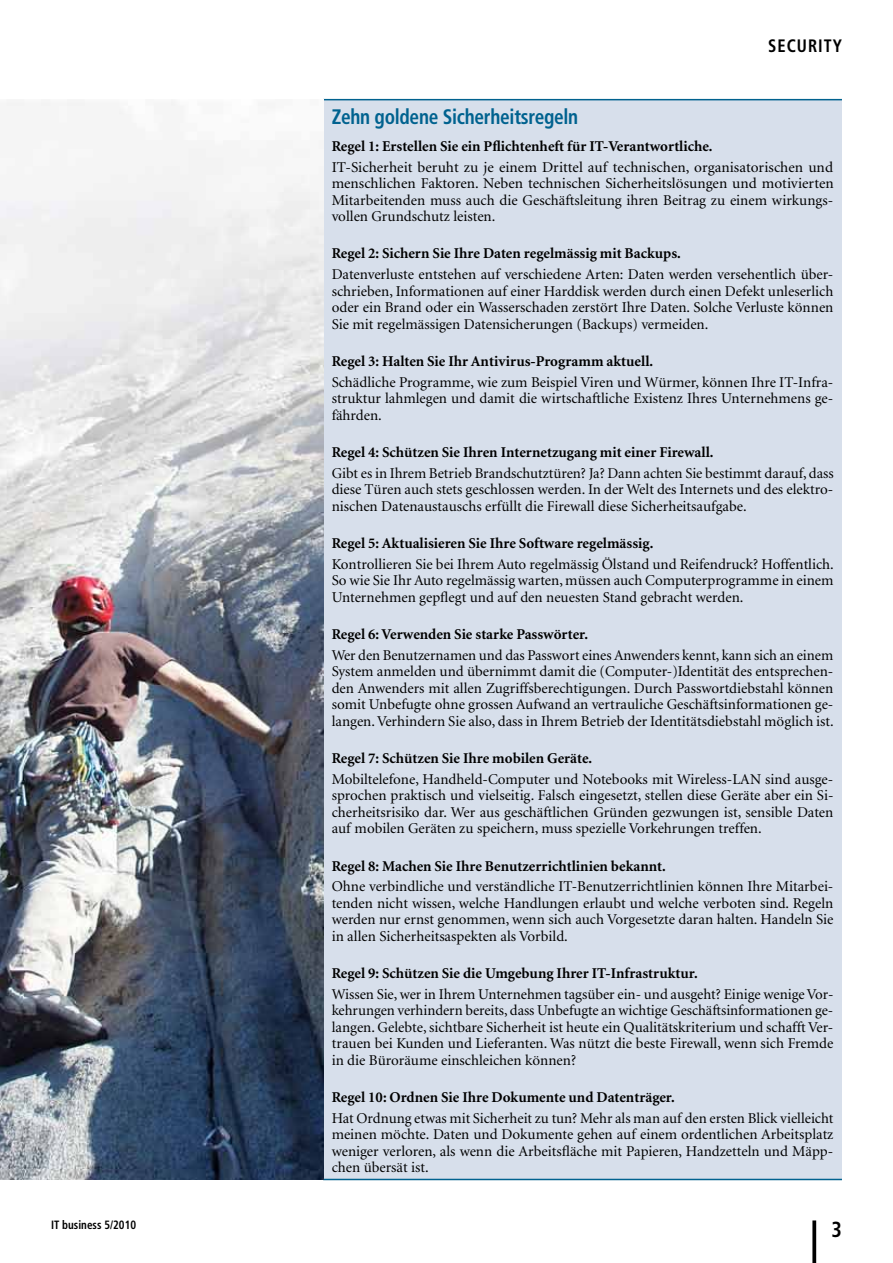
<style>
.page{position:relative;width:893px;height:1263px;background:#fff}
.page>*{position:absolute;margin:0;border:0;box-sizing:border-box;transform-origin:0 0}
.t1{font:700 condensed 21.75px "Frutiger";color:#000;scale:.92 1}
.t2{font:700 condensed 21px "Frutiger";letter-spacing:-.015em;color:#00628f;scale:.92 1}
.t3{font:700 condensed 18px "Frutiger";letter-spacing:.06em;color:#000;scale:.92 1}
.t4{font:15px/16.5px "Minion";color:#000;text-align:justify}
.t5{font:700 15px "Minion";color:#000}
.t6{font:700 condensed 12px "Frutiger";color:#000;scale:.92 1}
</style>
<div class="page">
<svg style="left:812px;top:1220px;width:4px;height:43px"></svg>
<div style="left:323px;top:100px;width:519px;height:1080px;background:#d7dfeb"></div>
<hr style="left:323px;top:99px;width:519px;height:1px;background:#00628f">
<hr style="left:323px;top:1179px;width:519px;height:1px;background:#00628f">
<img style="left:0;top:101px;width:323px;height:1079px">
<p class="t6" style="left:51px;top:1218px;width:94px">IT business 5/2010</p>
<p class="t3" style="left:768px;top:35px;width:82px">security</p>
<h2 class="t2" style="left:332px;top:104px;width:270px">Zehn goldene Sicherheitsregeln</h2>
<p class="t5" style="left:332px;top:138px;width:382px">Regel 1: Erstellen Sie ein Pflichtenheft für IT-Verantwortliche.</p>
<p class="t4" style="left:332px;top:159px;width:503px">IT-Sicherheit beruht zu je einem Drittel auf technischen, organisatorischen und menschlichen Faktoren. Neben technischen Sicherheitslösungen und motivierten Mitarbeitenden muss auch die Geschäftsleitung ihren Beitrag zu einem wirkungs&shy;vollen Grundschutz leisten.</p>
<p class="t5" style="left:332px;top:246px;width:351px">Regel 2: Sichern Sie Ihre Daten regelmässig mit Backups.</p>
<p class="t4" style="left:332px;top:267px;width:503px">Datenverluste entstehen auf verschiedene Arten: Daten werden versehentlich über&shy;schrieben, Informationen auf einer Harddisk werden durch einen Defekt unleserlich oder ein Brand oder ein Wasserschaden zerstört Ihre Daten. Solche Verluste können Sie mit regelmässigen Datensicherungen (Backups) vermeiden.</p>
<p class="t5" style="left:332px;top:353px;width:323px">Regel 3: Halten Sie Ihr Antivirus-Programm aktuell.</p>
<p class="t4" style="left:332px;top:374px;width:503px">Schädliche Programme, wie zum Beispiel Viren und Würmer, können Ihre IT-Infra&shy;struktur lahmlegen und damit die wirtschaftliche Existenz Ihres Unternehmens ge&shy;fährden.</p>
<p class="t5" style="left:332px;top:444px;width:383px">Regel 4: Schützen Sie Ihren Internetzugang mit einer Firewall.</p>
<p class="t4" style="left:332px;top:465px;width:504px">Gibt es in Ihrem Betrieb Brandschutztüren? Ja? Dann achten Sie bestimmt darauf, dass diese Türen auch stets geschlossen werden. In der Welt des Internets und des elektro&shy;nischen Datenaustauschs erfüllt die Firewall diese Sicherheitsaufgabe.</p>
<p class="t5" style="left:332px;top:535px;width:323px">Regel 5: Aktualisieren Sie Ihre Software regelmässig.</p>
<p class="t4" style="left:332px;top:556px;width:504px">Kontrollieren Sie bei Ihrem Auto regelmässig Ölstand und Reifendruck? Hoffentlich.<br>So wie Sie Ihr Auto regelmässig warten, müssen auch Computerprogramme in einem Unternehmen gepflegt und auf den neuesten Stand gebracht werden.</p>
<p class="t5" style="left:332px;top:626px;width:258px">Regel 6: Verwenden Sie starke Passwörter.</p>
<p class="t4" style="left:332px;top:647px;width:504px">Wer den Benutzernamen und das Passwort eines Anwenders kennt, kann sich an einem System anmelden und übernimmt damit die (Computer-)Identität des entsprechen&shy;den Anwenders mit allen Zugriffsberechtigungen. Durch Passwortdiebstahl können somit Unbefugte ohne grossen Aufwand an vertrauliche Geschäftsinformationen ge&shy;langen. Verhindern Sie also, dass in Ihrem Betrieb der Identitätsdiebstahl möglich ist.</p>
<p class="t5" style="left:332px;top:750px;width:262px">Regel 7: Schützen Sie Ihre mobilen Geräte.</p>
<p class="t4" style="left:332px;top:771px;width:503px">Mobiltelefone, Handheld-Computer und Notebooks mit Wireless-LAN sind ausge&shy;sprochen praktisch und vielseitig. Falsch eingesetzt, stellen diese Geräte aber ein Si&shy;cherheitsrisiko dar. Wer aus geschäftlichen Gründen gezwungen ist, sensible Daten auf mobilen Geräten zu speichern, muss spezielle Vorkehrungen treffen.</p>
<p class="t5" style="left:332px;top:858px;width:336px">Regel 8: Machen Sie Ihre Benutzerrichtlinien bekannt.</p>
<p class="t4" style="left:332px;top:879px;width:503px">Ohne verbindliche und verständliche IT-Benutzerrichtlinien können Ihre Mitarbei&shy;tenden nicht wissen, welche Handlungen erlaubt und welche verboten sind. Regeln werden nur ernst genommen, wenn sich auch Vorgesetzte daran halten. Handeln Sie in allen Sicherheitsaspekten als Vorbild.</p>
<p class="t5" style="left:332px;top:965px;width:367px">Regel 9: Schützen Sie die Umgebung Ihrer IT-Infrastruktur.</p>
<p class="t4" style="left:332px;top:986px;width:503px">Wissen Sie, wer in Ihrem Unternehmen tagsüber ein- und ausgeht? Einige wenige Vor&shy;kehrungen verhindern bereits, dass Unbefugte an wichtige Geschäftsinformationen ge&shy;langen. Gelebte, sichtbare Sicherheit ist heute ein Qualitätskriterium und schafft Ver&shy;trauen bei Kunden und Lieferanten. Was nützt die beste Firewall, wenn sich Fremde in die Büroräume einschleichen können?</p>
<p class="t5" style="left:332px;top:1090px;width:345px">Regel 10: Ordnen Sie Ihre Dokumente und Datenträger.</p>
<p class="t4" style="left:332px;top:1110px;width:503px">Hat Ordnung etwas mit Sicherheit zu tun? Mehr als man auf den ersten Blick vielleicht meinen möchte. Daten und Dokumente gehen auf einem ordentlichen Arbeitsplatz weniger verloren, als wenn die Arbeitsfläche mit Papieren, Handzetteln und Mäpp&shy;chen übersät ist.</p>
<h1 class="t1" style="left:831px;top:1216px;width:13px">3</h1>
</div>
